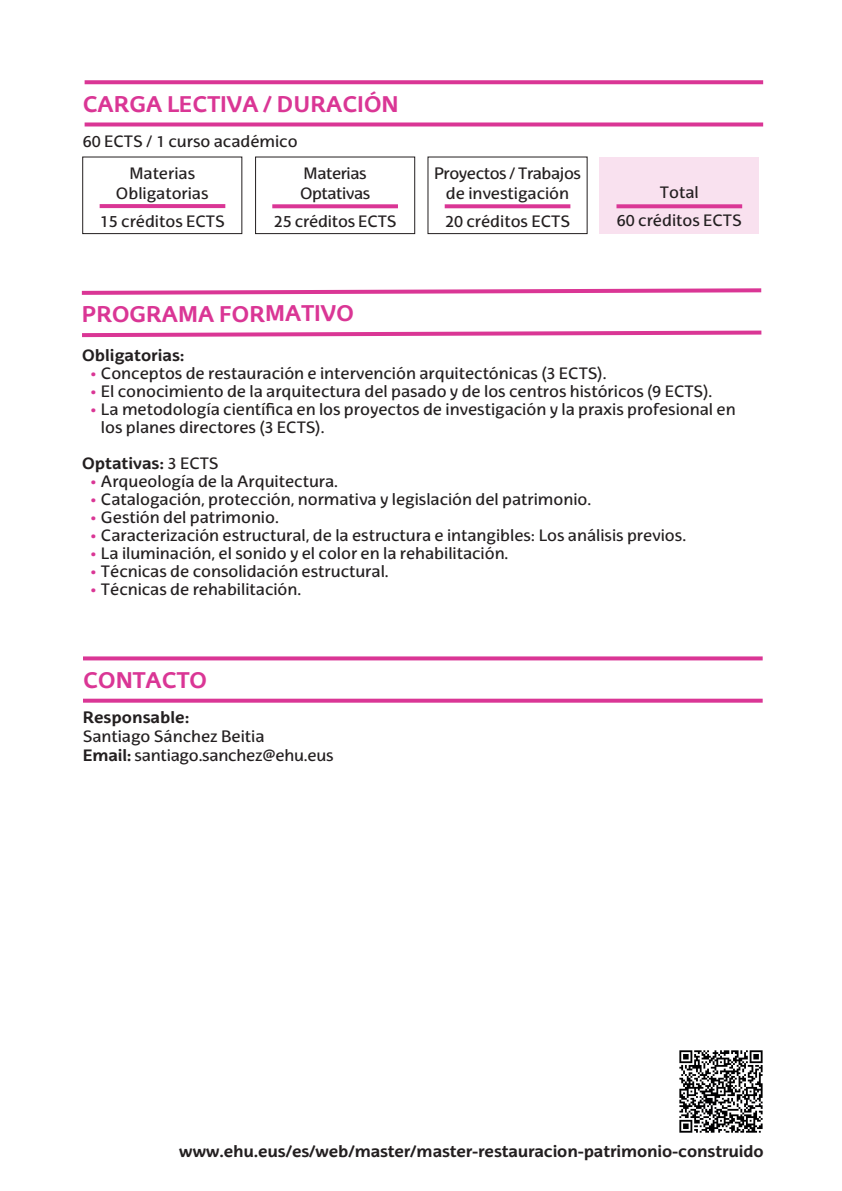
<style>
.page{position:relative;width:842px;height:1191px;background:#fff}
.page>*{position:absolute;margin:0;border:0;box-sizing:border-box;transform-origin:0 0}
.t1{font:700 22px "EHU Sans";color:#da3695}
.t2{font:16px/19.2px "EHU Sans";color:#231f20;text-align:center}
.t3{font:700 16px "EHU Sans";letter-spacing:-.01em;color:#231f20}
.t4{font:16px/19.2px "EHU Sans";letter-spacing:-.025em;color:#231f20}
.s1{color:#da3695}
.s2{font-weight:400}
.s3{font-weight:700}
</style>
<div class="page">
<svg style="left:85px;top:80px;width:678px;height:4px;fill:#da3695"></svg>
<svg style="left:85px;top:122px;width:678px;height:4px;fill:#da3695"></svg>
<svg style="left:100px;top:204px;width:125px;height:4px"></svg>
<div style="left:82px;top:156px;width:160px;height:78px;border:1px solid #231f20"></div>
<svg style="left:272px;top:204px;width:126px;height:4px"></svg>
<div style="left:255px;top:156px;width:160px;height:78px;border:1px solid #231f20"></div>
<svg style="left:445px;top:204px;width:125px;height:4px"></svg>
<div style="left:427px;top:156px;width:161px;height:78px;border:1px solid #231f20"></div>
<div style="left:600px;top:157px;width:159px;height:77px;background:#f9e1ef"></div>
<svg style="left:616px;top:204px;width:126px;height:4px"></svg>
<svg style="left:83px;top:656px;width:680px;height:4px;fill:#da3695"></svg>
<svg style="left:83px;top:698px;width:680px;height:4px;fill:#da3695"></svg>
<svg style="left:81px;top:288px;width:681px;height:7px"></svg>
<svg style="left:82px;top:330px;width:680px;height:8px"></svg>
<img style="left:679px;top:1050px;width:84px;height:83px">
<h1 class="t1" style="left:83px;top:90px;width:317px">CARGA LECTIVA / DURACIÓN</h1>
<p class="t2" style="left:83px;top:131px;width:216px">60 ECTS / 1 curso académico</p>
<p class="t2" style="left:116px;top:164px;width:94px">Materias<br>Obligatorias</p>
<p class="t2" style="left:100px;top:211px;width:127px">15 créditos ECTS</p>
<p class="t4" style="left:300px;top:164px;width:72px">Materias<br>Optativas</p>
<p class="t2" style="left:274px;top:211px;width:124px">25 créditos ECTS</p>
<p class="t4" style="left:434px;top:164px;width:149px;text-align:center">Proyectos / Trabajos de investigación</p>
<p class="t2" style="left:445px;top:211px;width:127px">20 créditos ECTS</p>
<p class="t2" style="left:617px;top:178px;width:127px;line-height:28px">Total<br>60 créditos ECTS</p>
<h1 class="t1" style="left:82px;top:300px;width:274px">PROGRAMA FORMATIVO</h1>
<p class="t3" style="left:82px;top:345px;width:104px">Obligatorias:</p>
<p class="t2" style="left:91px;top:363px;width:517px"><span class="s1">•</span> Conceptos de restauración e intervención arquitectónicas (3 ECTS).</p>
<p class="t2" style="left:91px;top:381px;width:623px"><span class="s1">•</span> El conocimiento de la arquitectura del pasado y de los centros históricos (9 ECTS).</p>
<p class="t2" style="left:101px;top:400px;width:636px;line-height:18px;text-align:left;text-indent:-10px"><span class="s1">•</span> La metodología científica en los proyectos de investigación y la praxis profesional en los planes directores (3 ECTS).</p>
<p class="t3" style="left:82px;top:453px;width:138px">Optativas: <span class="s2">3 ECTS</span></p>
<p class="t2" style="left:91px;top:471px;width:249px"><span class="s1">•</span> Arqueología de la Arquitectura.</p>
<p class="t2" style="left:91px;top:489px;width:502px"><span class="s1">•</span> Catalogación, protección, normativa y legislación del patrimonio.</p>
<p class="t2" style="left:91px;top:507px;width:190px"><span class="s1">•</span> Gestión del patrimonio.</p>
<p class="t2" style="left:91px;top:525px;width:597px"><span class="s1">•</span> Caracterización estructural, de la estructura e intangibles: Los análisis previos.</p>
<p class="t2" style="left:91px;top:543px;width:419px"><span class="s1">•</span> La iluminación, el sonido y el color en la rehabilitación.</p>
<p class="t2" style="left:91px;top:561px;width:299px"><span class="s1">•</span> Técnicas de consolidación estructural.</p>
<p class="t2" style="left:91px;top:579px;width:212px"><span class="s1">•</span> Técnicas de rehabilitación.</p>
<h1 class="t1" style="left:83px;top:666px;width:125px">CONTACTO</h1>
<p class="t3" style="left:83px;top:707px;width:108px">Responsable:</p>
<p class="t2" style="left:83px;top:726px;width:252px;text-align:left">Santiago Sánchez Beitia<br><span class="s3">Email:</span> santiago.sanchez@ehu.eus</p>
<p class="t3" style="left:179px;top:1141px;width:586px">www.ehu.eus/es/web/master/master-restauracion-patrimonio-construido</p>
</div>
